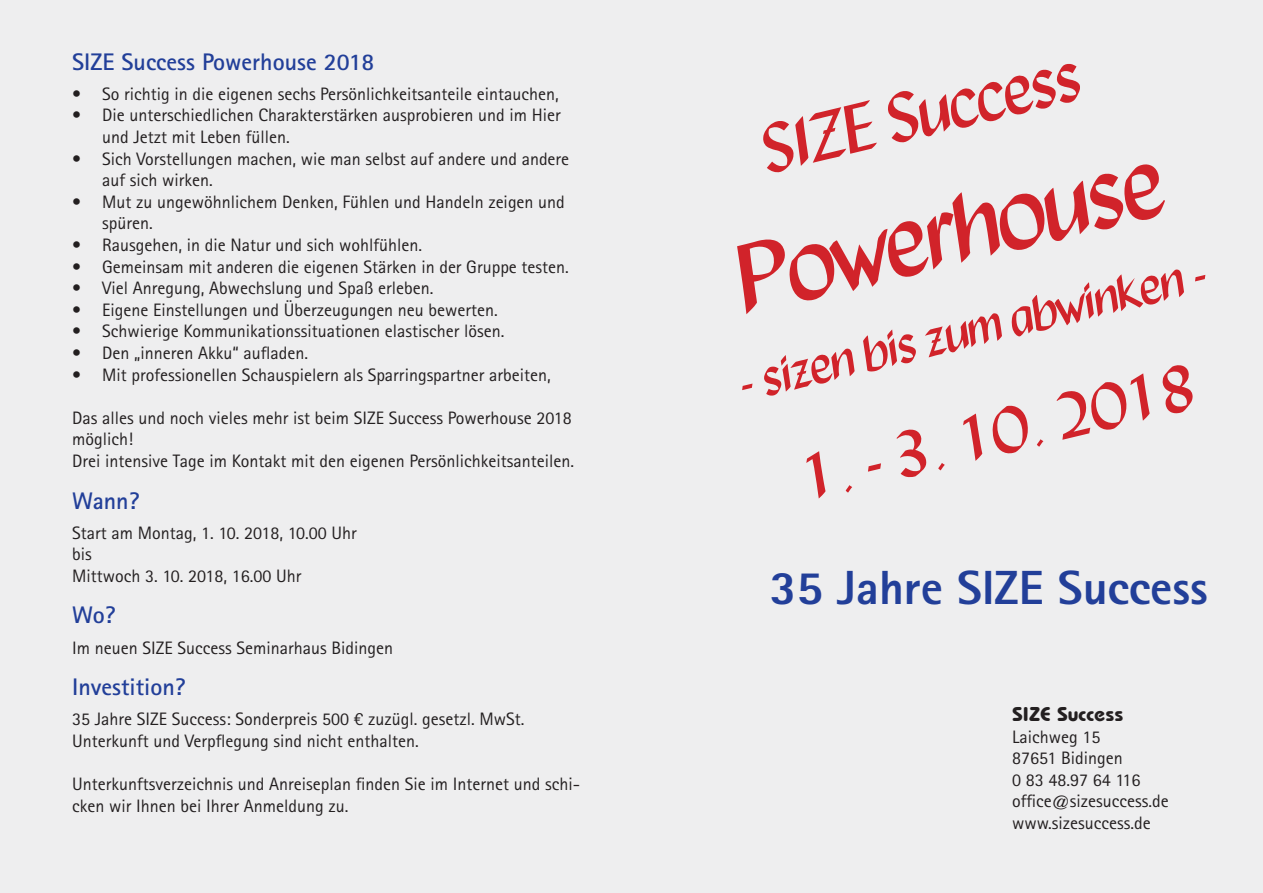
<style>
.page{position:relative;width:1263px;height:893px;background:#eeeeef}
.page>*{position:absolute;margin:0;border:0;box-sizing:border-box;transform-origin:0 0}
.t1{font:109.5px "Pin King Letter";color:#d1232a}
.t2{font:76.5px "Pin King Letter";color:#d1232a}
.t3{font:72px "Pin King Letter";color:#d1232a}
.t4{font:57px "Pin King Letter";color:#d1232a}
.t5{font:800 48px "Rotis Sans Serif Std";color:#223f99}
.t6{font:700 24px "Rotis Sans Serif Std";color:#223f99}
.t7{font:21px "Bauhaus Itc T Bold Ro 1";color:#231f20}
.t8{font:18px/21.6px "Rotis Sans Serif Std";color:#231f20}
</style>
<div class="page">
<h3 class="t6" style="left:72px;top:46px;width:304px">SIZE Success Powerhouse 2018</h3>
<p class="t8" style="left:72px;top:83px;width:488px">• So richtig in die eigenen sechs Persönlichkeitsanteile eintauchen,</p>
<p class="t8" style="left:102px;top:104px;width:460px;text-indent:-30px">• Die unterschiedlichen Charakterstärken ausprobieren und im Hier und Jetzt mit Leben füllen.</p>
<p class="t8" style="left:102px;top:148px;width:469px;text-indent:-30px">• Sich Vorstellungen machen, wie man selbst auf andere und andere auf sich wirken.</p>
<p class="t8" style="left:102px;top:191px;width:464px;text-indent:-30px">• Mut zu ungewöhnlichem Denken, Fühlen und Handeln zeigen und spüren.</p>
<p class="t8" style="left:72px;top:234px;width:351px">• Rausgehen, in die Natur und sich wohlfühlen.</p>
<p class="t8" style="left:72px;top:256px;width:498px">• Gemeinsam mit anderen die eigenen Stärken in der Gruppe testen.</p>
<p class="t8" style="left:72px;top:277px;width:363px">• Viel Anregung, Abwechslung und Spaß erleben.</p>
<p class="t8" style="left:72px;top:299px;width:427px">• Eigene Einstellungen und Überzeugungen neu bewerten.</p>
<p class="t8" style="left:72px;top:320px;width:433px">• Schwierige Kommunikationssituationen elastischer lösen.</p>
<p class="t8" style="left:72px;top:342px;width:237px">• Den „inneren Akku“ aufladen.</p>
<p class="t8" style="left:72px;top:364px;width:480px">• Mit professionellen Schauspielern als Sparringspartner arbeiten,</p>
<p class="t8" style="left:72px;top:407px;width:503px">Das alles und noch vieles mehr ist beim SIZE Success Powerhouse 2018 möglich!<br>Drei intensive Tage im Kontakt mit den eigenen Persönlichkeitsanteilen.</p>
<h3 class="t6" style="left:72px;top:485px;width:69px">Wann?</h3>
<p class="t8" style="left:72px;top:522px;width:286px">Start am Montag, 1. 10. 2018, 10.00 Uhr bis<br>Mittwoch 3. 10. 2018, 16.00 Uhr</p>
<h3 class="t6" style="left:72px;top:600px;width:45px">Wo?</h3>
<p class="t8" style="left:72px;top:637px;width:322px">Im neuen SIZE Success Seminarhaus Bidingen</p>
<h3 class="t6" style="left:72px;top:672px;width:115px">Investition?</h3>
<p class="t8" style="left:72px;top:708px;width:454px">35 Jahre SIZE Success: Sonderpreis 500 € zuzügl. gesetzl. MwSt.<br>Unterkunft und Verpflegung sind nicht enthalten.</p>
<p class="t8" style="left:72px;top:773px;width:509px">Unterkunftsverzeichnis und Anreiseplan finden Sie im Internet und schi&shy;cken wir Ihnen bei Ihrer Anmeldung zu.</p>
<h2 class="t2" style="left:754px;top:111px;width:327px;rotate:-13deg">SIZE Success</h2>
<h1 class="t1" style="left:725px;top:224px;width:438px;rotate:-13deg">Powerhouse</h1>
<h3 class="t4" style="left:734px;top:354px;width:480px;rotate:-13deg">- sizen bis zum abwinken -</h3>
<h3 class="t3" style="left:793px;top:445px;width:405px;rotate:-14deg">1. - 3. 10. 2018</h3>
<h3 class="t5" style="left:770px;top:557px;width:440px">35 Jahre SIZE Success</h3>
<p class="t7" style="left:1012px;top:702px;width:113px">SIZE Success</p>
<p class="t8" style="left:1012px;top:726px;width:158px">Laichweg 15<br>87651 Bidingen<br>0 83 48.97 64 116 office@sizesuccess.de www.sizesuccess.de</p>
</div>
